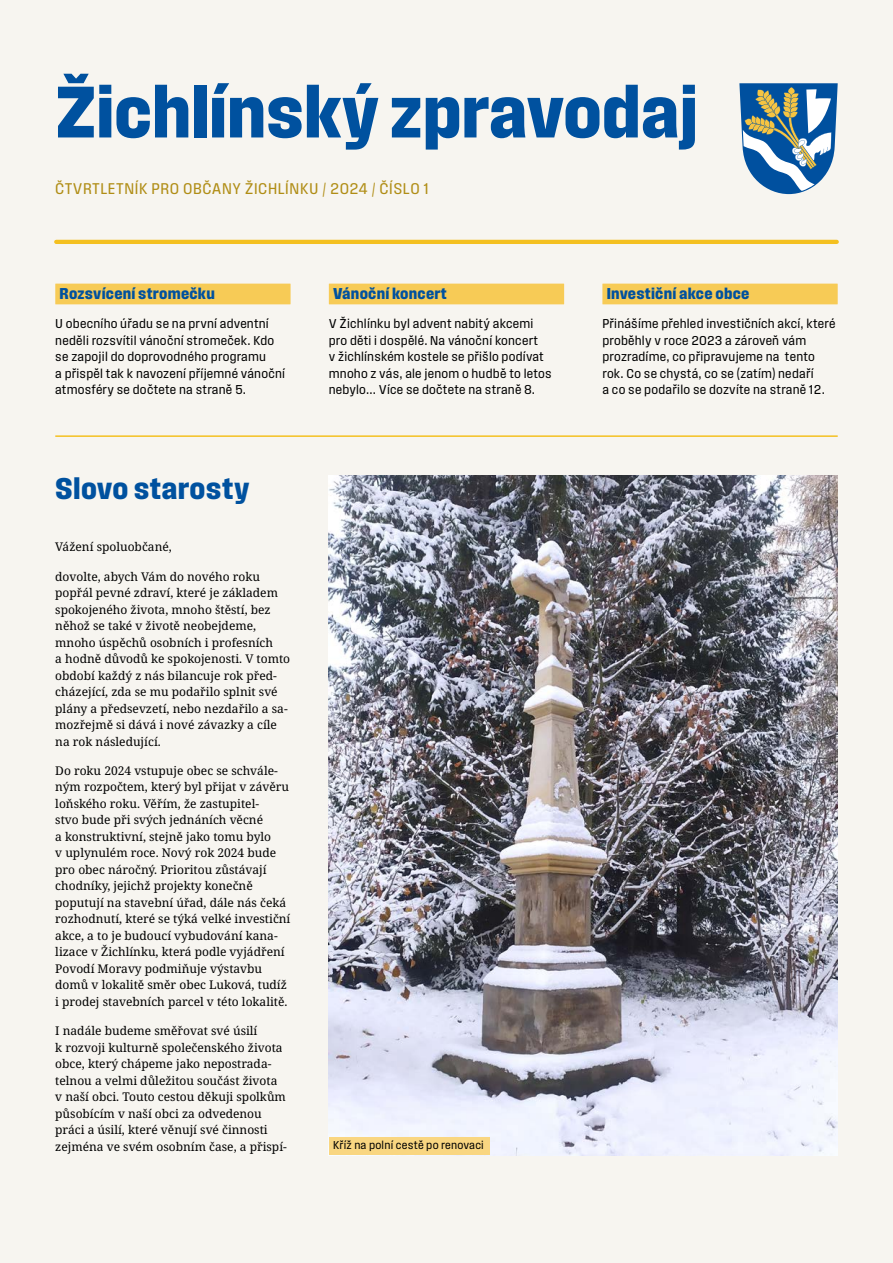
<style>
.page{position:relative;width:893px;height:1263px;background:#f7f5f0}
.page>*{position:absolute;margin:0;border:0;box-sizing:border-box;transform-origin:0 0}
.t1{font:76.5px "Field Gothic No.55 Bold Compact";letter-spacing:-.005em;color:#00519f}
.zakladni_text{font:31.5px "Field Gothic No.55 Bold Compact";letter-spacing:.01em;color:#00519f}
.odstavec_se_žlutým_stínováním{font:16.5px "Field Gothic No.55 Bold Compact";letter-spacing:.015em;color:#00519f}
.zakladni_text-2{font:16.35px "Field Gothic No.52 Reg Compact";letter-spacing:.03em;color:#b08d15}
.TEXT_ODSTAVCE{font:13.5px/16.5px "Field Gothic No.52 Reg Compact";letter-spacing:.015em;color:#000}
.základní_text{font:12px/16.5px "Noto Serif";color:#000}
.zakladni_text-3{font:12px "Field Gothic No.52 Reg Compact";letter-spacing:.015em;color:#000}
</style>
<div class="page">
<svg style="left:739px;top:83px;width:99px;height:111px"></svg>
<hr style="left:56px;top:240px;width:781px;height:4px;background:#f4c020">
<img style="left:329px;top:475px;width:509px;height:680px">
<div style="left:55px;top:284px;width:236px;height:20px;background:#f7cb56"></div>
<div style="left:602px;top:284px;width:236px;height:20px;background:#f7cb56"></div>
<div style="left:329px;top:284px;width:235px;height:20px;background:#f7cb56"></div>
<hr style="left:55px;top:435px;width:783px;height:2px;background:#f4c020">
<div style="left:329px;top:1137px;width:160px;height:18px;background:#f9d681"></div>
<h1 class="t1" style="left:55px;top:70px;width:644px">Žichlínský zpravodaj</h1>
<p class="zakladni_text-2" style="left:55px;top:179px;width:376px">ČTVRTLETNÍK PRO OBČANY ŽICHLÍNKU / 2024 / ČÍSLO 1</p>
<p class="odstavec_se_žlutým_stínováním" style="left:60px;top:284px;width:157px">Rozsvícení stromečku</p>
<p class="TEXT_ODSTAVCE" style="left:55px;top:315px;width:231px">U obecního úřadu se na první adventní neděli rozsvítil vánoční stromeček. Kdo se zapojil do doprovodného programu<br>a přispěl tak k navození příjemné vánoční atmosféry se dočtete na straně 5.</p>
<p class="zakladni_text" style="left:55px;top:471px;width:196px">Slovo starosty</p>
<p class="základní_text" style="left:55px;top:539px;width:118px">Vážení spoluobčané,</p>
<p class="základní_text" style="left:55px;top:568px;width:236px">dovolte, abych Vám do nového roku popřál pevné zdraví, které je základem spokojeného života, mnoho štěstí, bez něhož se také v životě neobejdeme, mnoho úspěchů osobních i profesních<br>a hodně důvodů ke spokojenosti. V tomto období každý z nás bilancuje rok před&shy;cházející, zda se mu podařilo splnit své plány a předsevzetí, nebo nezdařilo a sa&shy;mozřejmě si dává i nové závazky a cíle na rok následující.</p>
<p class="základní_text" style="left:55px;top:763px;width:237px">Do roku 2024 vstupuje obec se schvále&shy;ným rozpočtem, který byl přijat v závěru loňského roku. Věřím, že zastupitel-<br>stvo bude při svých jednáních věcné<br>a konstruktivní, stejně jako tomu bylo<br>v uplynulém roce. Nový rok 2024 bude pro obec náročný. Prioritou zůstávají chodníky, jejichž projekty konečně poputují na stavební úřad, dále nás čeká rozhodnutí, které se týká velké investiční akce, a to je budoucí vybudování kana&shy;lizace v Žichlínku, která podle vyjádření Povodí Moravy podmiňuje výstavbu domů v lokalitě směr obec Luková, tudíž i prodej stavebních parcel v této lokalitě.</p>
<p class="základní_text" style="left:55px;top:1023px;width:233px">I nadále budeme směřovat své úsilí<br>k rozvoji kulturně společenského života obce, který chápeme jako nepostrada&shy;telnou a velmi důležitou součást života v naší obci. Touto cestou děkuji spolkům působícím v naší obci za odvedenou práci a úsilí, které věnují své činnosti zejména ve svém osobním čase, a přispí-</p>
<p class="odstavec_se_žlutým_stínováním" style="left:333px;top:284px;width:115px">Vánoční koncert</p>
<p class="TEXT_ODSTAVCE" style="left:329px;top:315px;width:224px">V Žichlínku byl advent nabitý akcemi pro děti i dospělé. Na vánoční koncert<br>v žichlínském kostele se přišlo podívat mnoho z vás, ale jenom o hudbě to letos nebylo... Více se dočtete na straně 8.</p>
<p class="zakladni_text-3" style="left:333px;top:1139px;width:152px">Kříž na polní cestě po renovaci</p>
<p class="odstavec_se_žlutým_stínováním" style="left:607px;top:284px;width:144px">Investiční akce obce</p>
<p class="TEXT_ODSTAVCE" style="left:602px;top:315px;width:235px">Přinášíme přehled investičních akcí, které proběhly v roce 2023 a zároveň vám prozradíme, co připravujeme na tento rok. Co se chystá, co se (zatím) nedaří<br>a co se podařilo se dozvíte na straně 12.</p>
</div>
